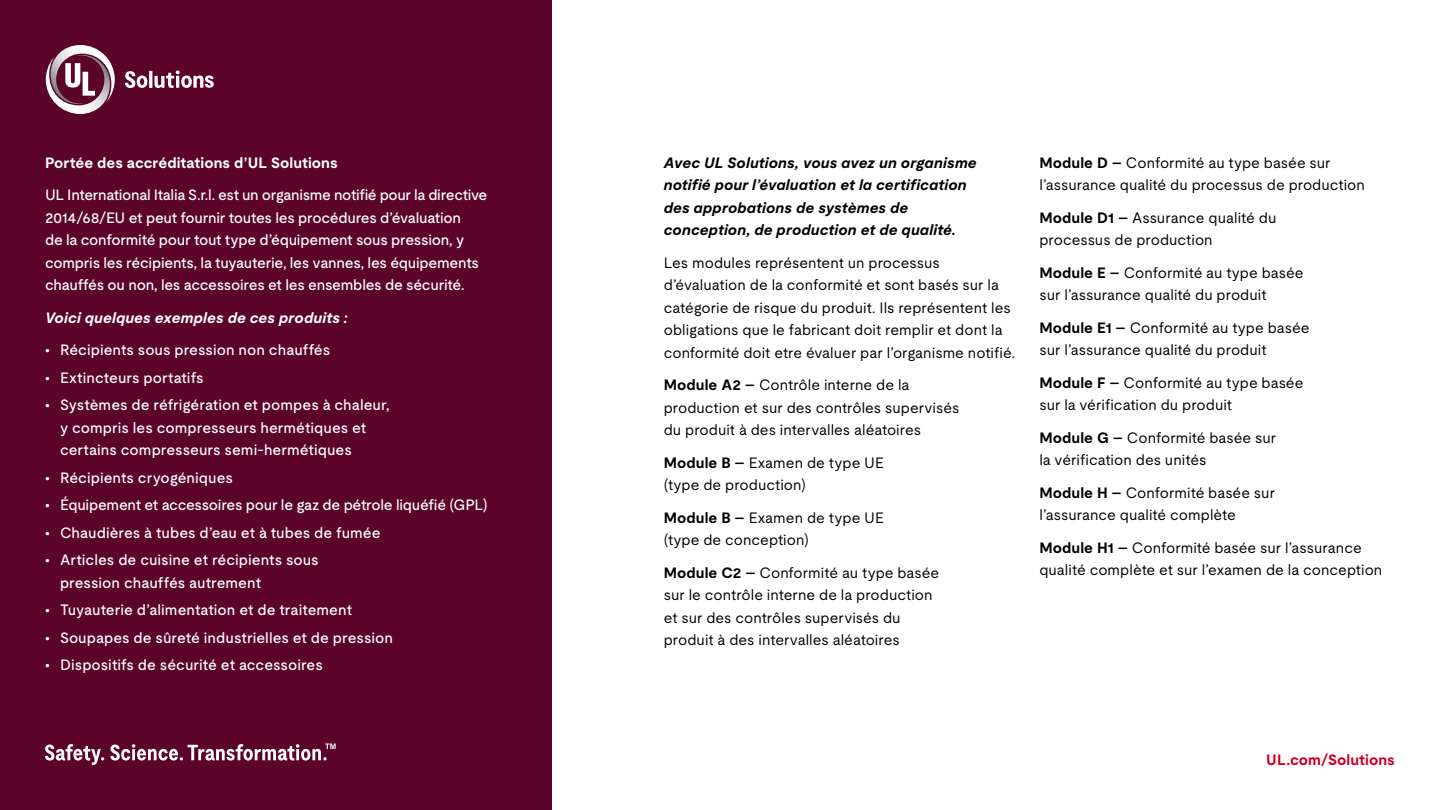
<style>
.page{position:relative;width:1440px;height:810px;background:#fff}
.page>*{position:absolute;margin:0;border:0;box-sizing:border-box;transform-origin:0 0}
.t1{font:15px/22.5px "UL Moderat";color:#000}
.t2{font:500 15px/22.5px "UL Moderat";color:#fff}
.t3{font:500 15px/22.5px "UL Moderat";letter-spacing:-.02em;color:#fff}
.t4{font:italic 700 15px/22.5px "UL Moderat";letter-spacing:.005em;color:#000}
.t5{font:700 15px "UL Moderat";letter-spacing:.005em;color:#fff}
.t6{font:italic 700 15px "UL Moderat";letter-spacing:.005em;color:#fff}
.t7{font:700 15px "UL Moderat";letter-spacing:.005em;color:#ca0123}
.s1{font-weight:700}
</style>
<div class="page">
<div style="left:0;top:0;width:551px;height:810px;background:#5b0428"></div>
<svg style="left:45px;top:744px;width:291px;height:21px"></svg>
<svg style="left:46px;top:45px;width:168px;height:69px"></svg>
<p class="t5" style="left:45px;top:151px;width:294px">Portée des accréditations d’UL Solutions</p>
<p class="t3" style="left:45px;top:183px;width:444px">UL International Italia S.r.l. est un organisme notifié pour la directive 2014/68/EU et peut fournir toutes les procédures d’évaluation<br>de la conformité pour tout type d’équipement sous pression, y compris les récipients, la tuyauterie, les vannes, les équipements chauffés ou non, les accessoires et les ensembles de sécurité.</p>
<p class="t6" style="left:45px;top:306px;width:304px">Voici quelques exemples de ces produits :</p>
<p class="t2" style="left:45px;top:338px;width:287px">• Récipients sous pression non chauffés</p>
<p class="t2" style="left:45px;top:366px;width:160px">• Extincteurs portatifs</p>
<p class="t2" style="left:60px;top:393px;width:331px;text-indent:-15px">• Systèmes de réfrigération et pompes à chaleur, y compris les compresseurs hermétiques et certains compresseurs semi-hermétiques</p>
<p class="t2" style="left:45px;top:466px;width:190px">• Récipients cryogéniques</p>
<p class="t3" style="left:45px;top:493px;width:444px">• Équipement et accessoires pour le gaz de pétrole liquéfié (GPL)</p>
<p class="t2" style="left:45px;top:521px;width:337px">• Chaudières à tubes d’eau et à tubes de fumée</p>
<p class="t2" style="left:60px;top:548px;width:260px;text-indent:-15px">• Articles de cuisine et récipients sous pression chauffés autrement</p>
<p class="t2" style="left:45px;top:598px;width:309px">• Tuyauterie d’alimentation et de traitement</p>
<p class="t2" style="left:45px;top:626px;width:350px">• Soupapes de sûreté industrielles et de pression</p>
<p class="t2" style="left:45px;top:653px;width:279px">• Dispositifs de sécurité et accessoires</p>
<p class="t4" style="left:664px;top:151px;width:315px">Avec UL Solutions, vous avez un organisme notifié pour l’évaluation et la certification des approbations de systèmes de conception, de production et de qualité.</p>
<p class="t1" style="left:664px;top:251px;width:353px">Les modules représentent un processus d’évaluation de la conformité et sont basés sur la catégorie de risque du produit. Ils représentent les obligations que le fabricant doit remplir et dont la conformité doit etre évaluer par l’organisme notifié.</p>
<p class="t1" style="left:664px;top:373px;width:297px"><span class="s1">Module A2 –</span> Contrôle interne de la production et sur des contrôles supervisés du produit à des intervalles aléatoires</p>
<p class="t1" style="left:664px;top:451px;width:222px"><span class="s1">Module B –</span> Examen de type UE (type de production)</p>
<p class="t1" style="left:664px;top:506px;width:222px"><span class="s1">Module B –</span> Examen de type UE (type de conception)</p>
<p class="t1" style="left:664px;top:561px;width:277px"><span class="s1">Module C2 –</span> Conformité au type basée sur le contrôle interne de la production et sur des contrôles supervisés du produit à des intervalles aléatoires</p>
<p class="t1" style="left:1039px;top:151px;width:327px"><span class="s1">Module D –</span> Conformité au type basée sur l’assurance qualité du processus de production</p>
<p class="t1" style="left:1039px;top:206px;width:238px"><span class="s1">Module D1 –</span> Assurance qualité du processus de production</p>
<p class="t1" style="left:1039px;top:261px;width:266px"><span class="s1">Module E –</span> Conformité au type basée sur l’assurance qualité du produit</p>
<p class="t1" style="left:1039px;top:316px;width:272px"><span class="s1">Module E1 –</span> Conformité au type basée sur l’assurance qualité du produit</p>
<p class="t1" style="left:1039px;top:371px;width:266px"><span class="s1">Module F –</span> Conformité au type basée sur la vérification du produit</p>
<p class="t1" style="left:1039px;top:426px;width:238px"><span class="s1">Module G –</span> Conformité basée sur la vérification des unités</p>
<p class="t1" style="left:1039px;top:481px;width:237px"><span class="s1">Module H –</span> Conformité basée sur l’assurance qualité complète</p>
<p class="t1" style="left:1039px;top:536px;width:345px"><span class="s1">Module H1 –</span> Conformité basée sur l’assurance qualité complète et sur l’examen de la conception</p>
<p class="t7" style="left:1266px;top:748px;width:130px">UL.com/Solutions</p>
</div>
